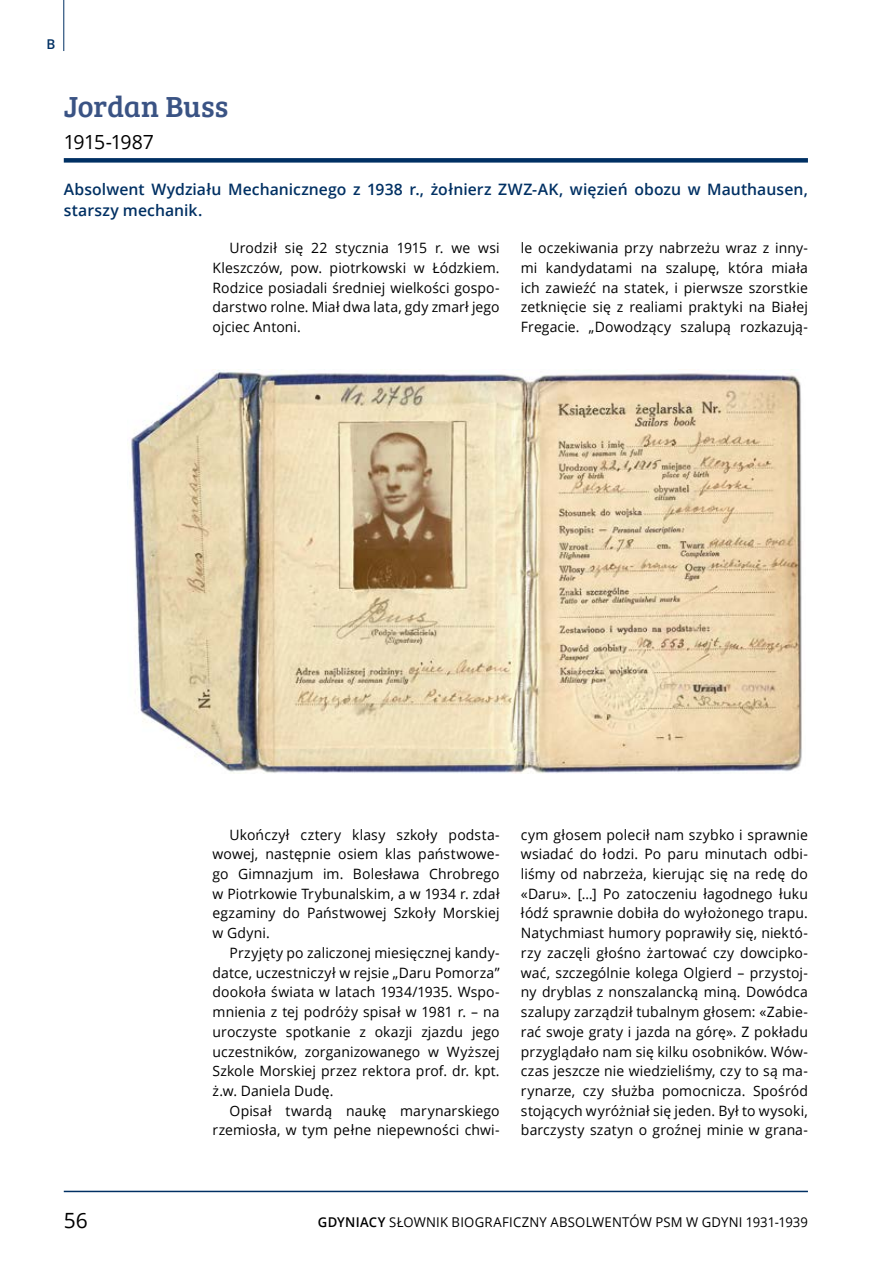
<style>
.page{position:relative;width:893px;height:1263px;background:#fff}
.page>*{position:absolute;margin:0;border:0;box-sizing:border-box;transform-origin:0 0}
.t1{font:30px "Bree Serif";letter-spacing:-.005em;color:#3a5384}
.t2{font:21px "Open Sans";color:#000}
.t3{font:19.5px "Open Sans";letter-spacing:-.045em;color:#000}
.t4{font:600 15.75px/21px "Open Sans";letter-spacing:.005em;color:#003063}
.t5{font:14.25px/19.8px "Open Sans";letter-spacing:.01em;color:#000;text-align:justify}
.t6{font:13.5px "Open Sans";letter-spacing:.015em;color:#000}
.t7{font:600 13.5px "Open Sans";color:#003063}
.s1{font-weight:600}
</style>
<div class="page">
<hr style="left:64px;top:1191px;width:744px;height:1px;background:#003063">
<hr style="left:63px;top:0;width:1px;height:51px;background:#003063">
<div style="left:64px;top:158px;width:744px;height:5px;background:#003063"></div>
<img style="left:131px;top:370px;width:671px;height:404px">
<p class="t7" style="left:46px;top:34px;width:10px">B</p>
<h1 class="t1" style="left:64px;top:85px;width:166px">Jordan Buss</h1>
<h3 class="t3" style="left:64px;top:128px;width:92px">1915-1987</h3>
<p class="t4" style="left:64px;top:178px;width:746px">Absolwent Wydziału Mechanicznego z 1938 r., żołnierz ZWZ-AK, więzień obozu w Mauthausen, starszy mechanik.</p>
<p class="t5" style="left:213px;top:238px;width:289px;text-indent:17px">Urodził się 22 stycznia 1915 r. we wsi Kleszczów, pow. piotrkowski w Łódzkiem.<br>Rodzice posiadali średniej wielkości gospo&shy;darstwo rolne. Miał dwa lata, gdy zmarł jego ojciec Antoni.</p>
<p class="t5" style="left:521px;top:238px;width:289px">le oczekiwania przy nabrzeżu wraz z inny&shy;mi kandydatami na szalupę, która miała ich zawieźć na statek, i pierwsze szorstkie zetknięcie się z realiami praktyki na Białej Fregacie. „Dowodzący szalupą rozkazują-</p>
<p class="t5" style="left:213px;top:824px;width:289px;text-indent:17px">Ukończył cztery klasy szkoły podsta&shy;wowej, następnie osiem klas państwowe&shy;go Gimnazjum im. Bolesława Chrobrego w Piotrkowie Trybunalskim, a w 1934 r. zdał egzaminy do Państwowej Szkoły Morskiej w Gdyni.</p>
<p class="t5" style="left:213px;top:942px;width:289px;text-indent:17px">Przyjęty po zaliczonej miesięcznej kandy&shy;datce, uczestniczył w rejsie „Daru Pomorza” dookoła świata w latach 1934/1935. Wspo&shy;mnienia z tej podróży spisał w 1981 r. – na uroczyste spotkanie z okazji zjazdu jego uczestników, zorganizowanego w Wyższej Szkole Morskiej przez rektora prof. dr. kpt. ż.w. Daniela Dudę.</p>
<p class="t5" style="left:213px;top:1100px;width:289px;text-align:right">Opisał twardą naukę marynarskiego rzemiosła, w tym pełne niepewności chwi-</p>
<p class="t5" style="left:521px;top:824px;width:289px">cym głosem polecił nam szybko i sprawnie wsiadać do łodzi. Po paru minutach odbi&shy;liśmy od nabrzeża, kierując się na redę do «Daru». […] Po zatoczeniu łagodnego łuku łódź sprawnie dobiła do wyłożonego trapu.<br>Natychmiast humory poprawiły się, niektó&shy;rzy zaczęli głośno żartować czy dowcipko&shy;wać, szczególnie kolega Olgierd – przystoj&shy;ny dryblas z nonszalancką miną. Dowódca szalupy zarządził tubalnym głosem: «Zabie&shy;rać swoje graty i jazda na górę». Z pokładu przyglądało nam się kilku osobników. Wów&shy;czas jeszcze nie wiedzieliśmy, czy to są ma&shy;rynarze, czy służba pomocnicza. Spośród stojących wyróżniał się jeden. Był to wysoki, barczysty szatyn o groźnej minie w grana-</p>
<h2 class="t2" style="left:64px;top:1206px;width:26px">56</h2>
<p class="t6" style="left:318px;top:1212px;width:491px"><span class="s1">GDYNIACY</span> SŁOWNIK BIOGRAFICZNY ABSOLWENTÓW PSM W GDYNI 1931-1939</p>
</div>
